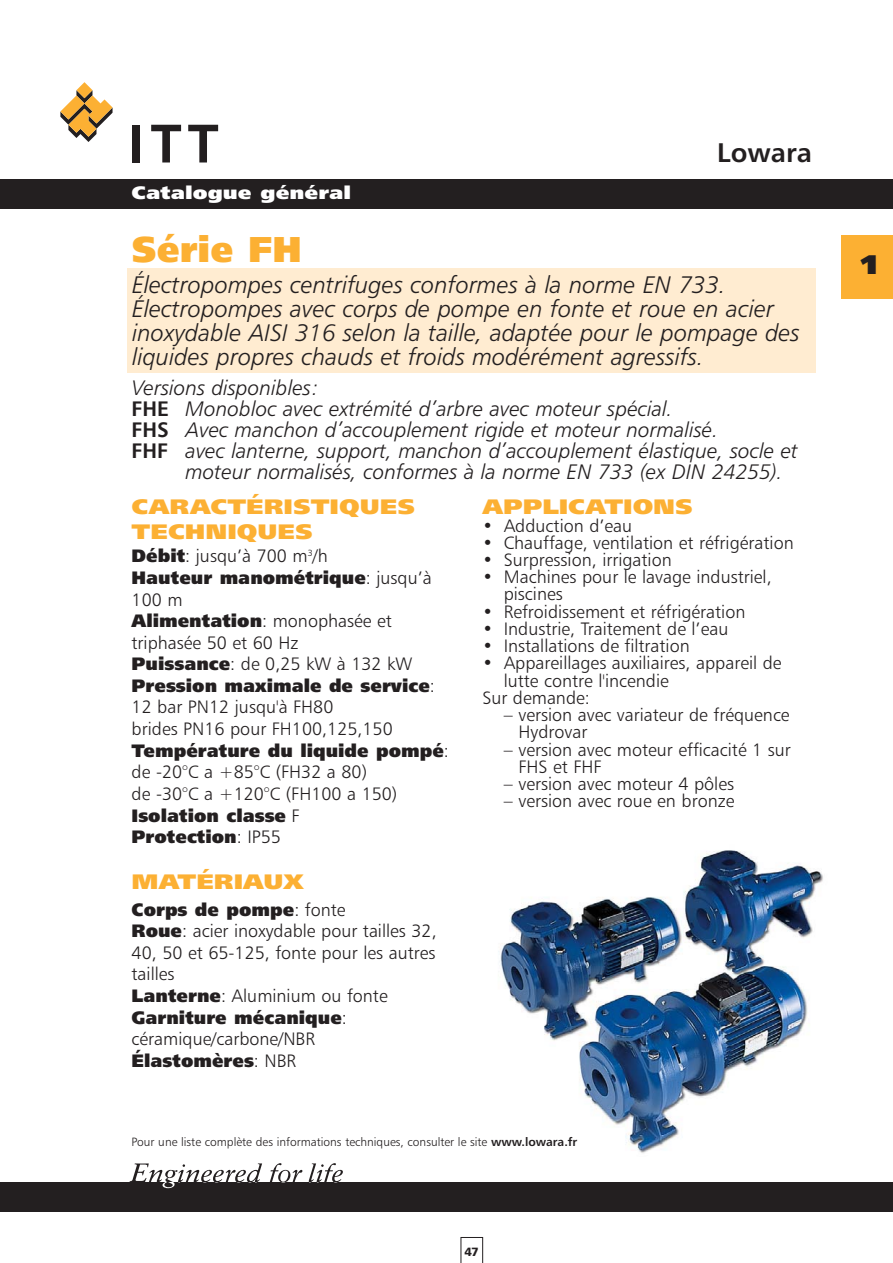
<style>
.page{position:relative;width:893px;height:1263px;background:#fff}
.page>*{position:absolute;margin:0;border:0;box-sizing:border-box;transform-origin:0 0}
.t1{font:36px "Humanist 777 BT Extra Black B";color:#fcb033}
.t2{font:27px "Humanist 777 BT Bold B";color:#231f20}
.t3{font:27px "Humanist 777 BT Extra Black B";color:#231f20;scale:1.2 1}
.t4{font:24px/24px "Humanist 777 BT Light Italic B";color:#231f20}
.t5{font:21px "Humanist 777 BT Light Italic B";color:#231f20}
.t6{font:21px/25.2px "Humanist 777 BT Extra Black B";color:#fcb033;scale:1.2 1}
.t7{font:18px/21.6px "Humanist 777 BT Light B";color:#231f20}
.t8{font:18px/21.6px "Humanist 777 BT Extra Black B";color:#231f20}
.t9{font:18px "Humanist 777 BT Extra Black B";color:#fff;scale:1.2 1}
.t10{font:12px "Humanist 777 BT Light B";color:#231f20}
.t11{font:12px "Humanist 777 BT Black B";color:#231f20}
.s1{font-family:"Humanist 777 BT Bold B"}
.s2{font-family:"Humanist 777 BT Extra Black B"}
.s3{font-family:"Humanist 777 BT Light B"}
</style>
<div class="page">
<img style="left:498px;top:850px;width:325px;height:303px">
<div style="left:0;top:179px;width:892px;height:30px;background:#231f20"></div>
<div style="left:0;top:1182px;width:892px;height:30px;background:#231f20"></div>
<svg style="left:60px;top:82px;width:52px;height:60px"></svg>
<div style="left:132px;top:125px;width:8px;height:38px;background:#231f20"></div>
<svg style="left:151px;top:125px;width:30px;height:38px"></svg>
<svg style="left:188px;top:125px;width:30px;height:38px"></svg>
<svg style="left:460px;top:1237px;width:23px;height:25px"></svg>
<svg style="left:270px;top:1163px;width:32px;height:20px"></svg>
<svg style="left:129px;top:1163px;width:133px;height:25px"></svg>
<svg style="left:309px;top:1163px;width:34px;height:20px"></svg>
<div style="left:841px;top:235px;width:51px;height:63px;background:#fcb033"></div>
<div style="left:127px;top:269px;width:689px;height:104px;background:#ffecd1"></div>
<p class="t9" style="left:132px;top:185px;width:184px">Catalogue général</p>
<h1 class="t1" style="left:132px;top:233px;width:172px">Série FH</h1>
<h2 class="t2" style="left:717px;top:137px;width:96px">Lowara</h2>
<h3 class="t4" style="left:132px;top:274px;width:669px">Électropompes centrifuges conformes à la norme EN 733.<br>Électropompes avec corps de pompe en fonte et roue en acier inoxydable AISI 316 selon la taille, adaptée pour le pompage des liquides propres chauds et froids modérément agressifs.</h3>
<p class="t5" style="left:132px;top:378px;width:189px">Versions disponibles:</p>
<p class="t5" style="left:132px;top:399px;width:542px"><span class="s1">FHE</span> Monobloc avec extrémité d’arbre avec moteur spécial.</p>
<p class="t5" style="left:132px;top:420px;width:588px"><span class="s1">FHS</span> Avec manchon d’accouplement rigide et moteur normalisé.</p>
<p class="t5" style="left:132px;top:441px;width:668px"><span class="s1">FHF</span> avec lanterne, support, manchon d’accouplement élastique, socle et</p>
<p class="t5" style="left:186px;top:462px;width:598px">moteur normalisés, conformes à la norme EN 733 (ex DIN 24255).</p>
<p class="t6" style="left:132px;top:495px;width:237px">CARACTÉRISTIQUES<br>TECHNIQUES</p>
<p class="t7" style="left:132px;top:546px;width:198px"><span class="s2">Débit</span>: jusqu’à 700 m<sup>3</sup>/h</p>
<p class="t8" style="left:132px;top:568px;width:301px">Hauteur manométrique<span class="s3">: jusqu’à</span></p>
<p class="t7" style="left:132px;top:589px;width:282px">100 m<br><span class="s2">Alimentation</span>: monophasée et triphasée 50 et 60 Hz<br><span class="s2">Puissance</span>: de 0,25 kW à 132 kW</p>
<p class="t8" style="left:132px;top:676px;width:305px">Pression maximale de service<span class="s3">:</span></p>
<p class="t7" style="left:132px;top:697px;width:263px">12 bar PN12 jusqu'à FH80<br>brides PN16 pour FH100,125,150</p>
<p class="t8" style="left:132px;top:740px;width:319px">Température du liquide pompé<span class="s3">:</span></p>
<p class="t7" style="left:132px;top:762px;width:267px">de -20°C a +85°C (FH32 a 80)<br>de -30°C a +120°C (FH100 a 150)</p>
<p class="t8" style="left:132px;top:805px;width:169px">Isolation classe <span class="s3">F<br></span>Protection<span class="s3">: IP55</span></p>
<p class="t6" style="left:132px;top:869px;width:145px">MATÉRIAUX</p>
<p class="t8" style="left:132px;top:899px;width:215px">Corps de pompe<span class="s3">: fonte</span></p>
<p class="t7" style="left:132px;top:921px;width:306px"><span class="s2">Roue</span>: acier inoxydable pour tailles 32,<br>40, 50 et 65-125, fonte pour les autres tailles<br><span class="s2">Lanterne</span>: Aluminium ou fonte</p>
<p class="t8" style="left:132px;top:1007px;width:217px">Garniture mécanique<span class="s3">:</span></p>
<p class="t7" style="left:132px;top:1029px;width:185px">céramique/carbone/NBR</p>
<p class="t8" style="left:132px;top:1051px;width:166px">Élastomères<span class="s3">: NBR</span></p>
<p class="t6" style="left:482px;top:495px;width:177px">APPLICATIONS</p>
<p class="t7" style="left:482px;top:515px;width:151px">• Adduction d’eau</p>
<p class="t7" style="left:482px;top:533px;width:313px">• Chauffage, ventilation et réfrigération</p>
<p class="t7" style="left:482px;top:550px;width:191px">• Surpression, irrigation</p>
<p class="t7" style="left:503px;top:569px;width:269px;line-height:17.2px;text-indent:-21px">• Machines pour le lavage industriel, piscines</p>
<p class="t7" style="left:482px;top:601px;width:264px">• Refroidissement et réfrigération</p>
<p class="t7" style="left:482px;top:619px;width:247px">• Industrie, Traitement de l’eau</p>
<p class="t7" style="left:482px;top:636px;width:209px">• Installations de filtration</p>
<p class="t7" style="left:482px;top:653px;width:301px">• Appareillages auxiliaires, appareil de</p>
<p class="t7" style="left:503px;top:670px;width:167px">lutte contre l'incendie</p>
<p class="t7" style="left:482px;top:688px;width:109px">Sur demande:</p>
<p class="t7" style="left:518px;top:707px;width:272px;line-height:17.2px;text-indent:-15px">– version avec variateur de fréquence<br>Hydrovar</p>
<p class="t7" style="left:518px;top:742px;width:274px;line-height:17.2px;text-indent:-15px">– version avec moteur efficacité 1 sur<br>FHS et FHF</p>
<p class="t7" style="left:503px;top:774px;width:232px">– version avec moteur 4 pôles</p>
<p class="t7" style="left:503px;top:791px;width:232px">– version avec roue en bronze</p>
<p class="t10" style="left:132px;top:1137px;width:447px">Pour une liste complète des informations techniques, consulter le site <span class="s1">www.lowara.fr</span></p>
<p class="t11" style="left:464px;top:1244px;width:16px">47</p>
<h2 class="t3" style="left:860px;top:253px;width:17px">1</h2>
</div>
